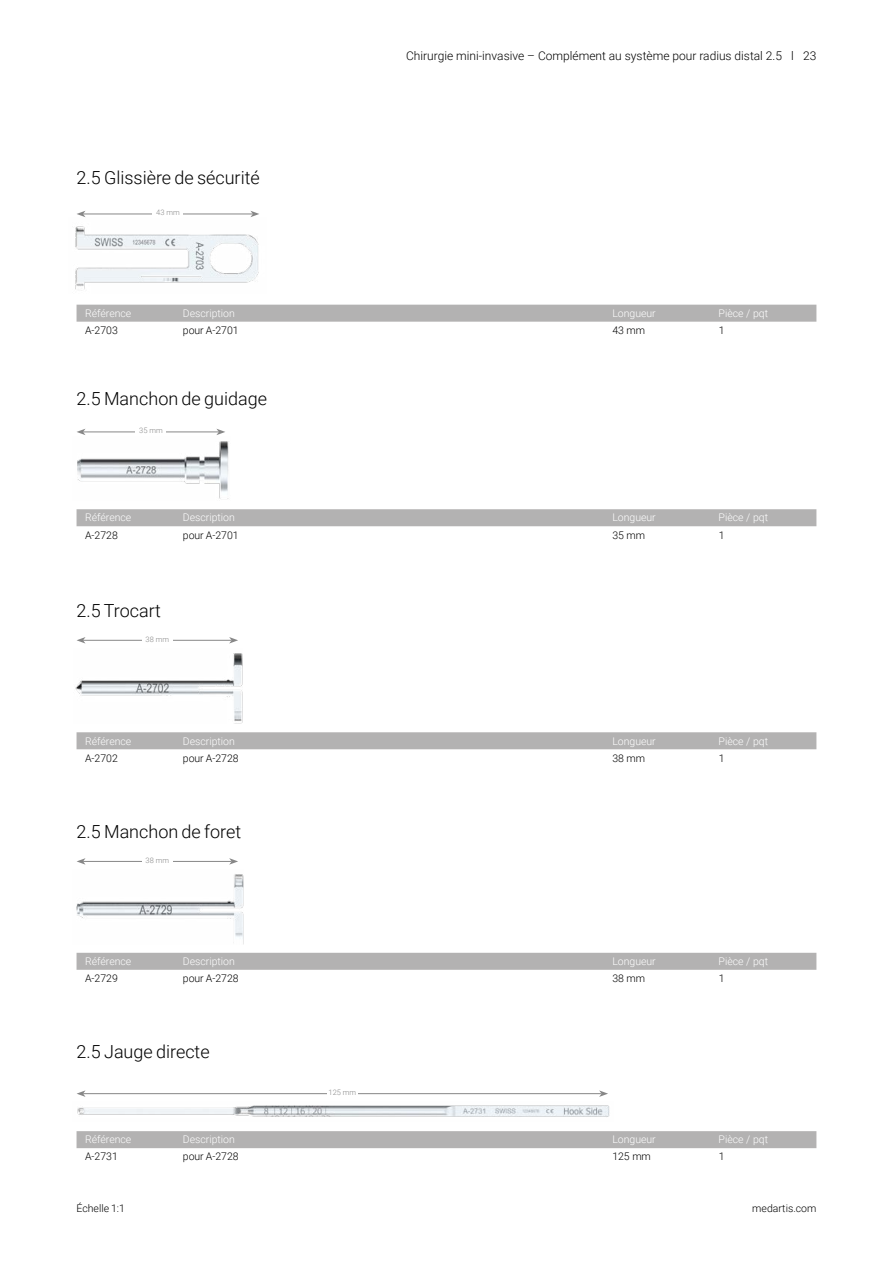
<style>
.page{position:relative;width:893px;height:1263px;background:#fff}
.page>*{position:absolute;margin:0;border:0;box-sizing:border-box;transform-origin:0 0}
.t1{font:300 18px "Roboto";color:#000}
.t2{font:300 12px "Roboto";color:#000}
.t3{font:300 10.5px "Roboto";color:#fff}
.t4{font:300 10.5px "Roboto";color:#000}
.t5{font:300 7.5px "Roboto";color:#878787}
</style>
<div class="page">
<img style="left:77px;top:441px;width:152px;height:58px">
<img style="left:75px;top:653px;width:168px;height:71px">
<img style="left:76px;top:874px;width:168px;height:70px">
<img style="left:77px;top:1105px;width:533px;height:12px">
<div style="left:77px;top:1131px;width:739px;height:17px;background:#b3b2b2"></div>
<div style="left:77px;top:953px;width:739px;height:17px;background:#b3b2b2"></div>
<div style="left:77px;top:732px;width:739px;height:17px;background:#b3b2b2"></div>
<div style="left:77px;top:509px;width:739px;height:17px;background:#b3b2b2"></div>
<hr style="left:83px;top:432px;width:136px;height:1px;background:#878787">
<svg style="left:216px;top:429px;width:9px;height:6px"></svg>
<svg style="left:77px;top:429px;width:9px;height:6px"></svg>
<div style="left:136px;top:428px;width:30px;height:8px;background:#fff"></div>
<hr style="left:83px;top:640px;width:149px;height:1px;background:#878787">
<svg style="left:229px;top:637px;width:9px;height:6px"></svg>
<svg style="left:77px;top:637px;width:9px;height:6px"></svg>
<div style="left:142px;top:636px;width:31px;height:8px;background:#fff"></div>
<hr style="left:83px;top:861px;width:149px;height:1px;background:#878787">
<svg style="left:229px;top:858px;width:9px;height:7px"></svg>
<svg style="left:77px;top:858px;width:9px;height:7px"></svg>
<div style="left:142px;top:857px;width:31px;height:9px;background:#fff"></div>
<hr style="left:83px;top:1093px;width:519px;height:1px;background:#878787">
<svg style="left:599px;top:1090px;width:9px;height:7px"></svg>
<svg style="left:77px;top:1090px;width:9px;height:7px"></svg>
<div style="left:327px;top:1089px;width:31px;height:9px;background:#fff"></div>
<img style="left:75px;top:226px;width:184px;height:65px">
<div style="left:77px;top:305px;width:739px;height:17px;background:#b3b2b2"></div>
<hr style="left:83px;top:214px;width:170px;height:1px;background:#878787">
<svg style="left:250px;top:211px;width:9px;height:6px"></svg>
<svg style="left:77px;top:211px;width:9px;height:6px"></svg>
<div style="left:153px;top:210px;width:30px;height:8px;background:#fff"></div>
<h1 class="t1" style="left:77px;top:165px;width:185px">2.5 Glissière de sécurité</h1>
<p class="t5" style="left:156px;top:207px;width:25px">43 mm</p>
<p class="t2" style="left:406px;top:47px;width:412px">Chirurgie mini-invasive – Complément au système pour radius distal 2.5 l 23</p>
<p class="t3" style="left:85px;top:306px;width:48px">Référence</p>
<p class="t3" style="left:183px;top:306px;width:54px">Description</p>
<p class="t3" style="left:612px;top:306px;width:45px">Longueur</p>
<p class="t3" style="left:719px;top:306px;width:51px">Pièce / pqt</p>
<p class="t4" style="left:85px;top:323px;width:34px">A-2703</p>
<p class="t4" style="left:183px;top:323px;width:57px">pour A-2701</p>
<p class="t4" style="left:612px;top:323px;width:34px">43 mm</p>
<p class="t4" style="left:719px;top:323px;width:7px">1</p>
<h1 class="t1" style="left:77px;top:386px;width:192px">2.5 Manchon de guidage</h1>
<p class="t5" style="left:139px;top:425px;width:25px">35 mm</p>
<p class="t3" style="left:85px;top:510px;width:48px">Référence</p>
<p class="t3" style="left:183px;top:510px;width:54px">Description</p>
<p class="t3" style="left:612px;top:510px;width:45px">Longueur</p>
<p class="t3" style="left:719px;top:510px;width:51px">Pièce / pqt</p>
<p class="t4" style="left:85px;top:527px;width:34px">A-2728</p>
<p class="t4" style="left:183px;top:527px;width:57px">pour A-2701</p>
<p class="t4" style="left:612px;top:527px;width:34px">35 mm</p>
<p class="t4" style="left:719px;top:527px;width:7px">1</p>
<h1 class="t1" style="left:77px;top:598px;width:86px">2.5 Trocart</h1>
<p class="t5" style="left:146px;top:634px;width:25px">38 mm</p>
<p class="t3" style="left:85px;top:733px;width:48px">Référence</p>
<p class="t3" style="left:183px;top:733px;width:54px">Description</p>
<p class="t3" style="left:612px;top:733px;width:45px">Longueur</p>
<p class="t3" style="left:719px;top:733px;width:51px">Pièce / pqt</p>
<p class="t4" style="left:85px;top:750px;width:34px">A-2702</p>
<p class="t4" style="left:183px;top:750px;width:57px">pour A-2728</p>
<p class="t4" style="left:612px;top:750px;width:34px">38 mm</p>
<p class="t4" style="left:719px;top:750px;width:7px">1</p>
<h1 class="t1" style="left:77px;top:819px;width:166px">2.5 Manchon de foret</h1>
<p class="t5" style="left:146px;top:855px;width:25px">38 mm</p>
<p class="t3" style="left:85px;top:954px;width:48px">Référence</p>
<p class="t3" style="left:183px;top:954px;width:54px">Description</p>
<p class="t3" style="left:612px;top:954px;width:45px">Longueur</p>
<p class="t3" style="left:719px;top:954px;width:51px">Pièce / pqt</p>
<p class="t4" style="left:85px;top:971px;width:34px">A-2729</p>
<p class="t4" style="left:183px;top:971px;width:57px">pour A-2728</p>
<p class="t4" style="left:612px;top:971px;width:34px">38 mm</p>
<p class="t4" style="left:719px;top:971px;width:7px">1</p>
<h1 class="t1" style="left:77px;top:1039px;width:135px">2.5 Jauge directe</h1>
<p class="t5" style="left:329px;top:1087px;width:29px">125 mm</p>
<p class="t3" style="left:85px;top:1132px;width:48px">Référence</p>
<p class="t3" style="left:183px;top:1132px;width:54px">Description</p>
<p class="t3" style="left:612px;top:1132px;width:45px">Longueur</p>
<p class="t3" style="left:719px;top:1132px;width:51px">Pièce / pqt</p>
<p class="t4" style="left:85px;top:1149px;width:34px">A-2731</p>
<p class="t4" style="left:183px;top:1149px;width:57px">pour A-2728</p>
<p class="t4" style="left:612px;top:1149px;width:40px">125 mm</p>
<p class="t4" style="left:719px;top:1149px;width:7px">1</p>
<p class="t4" style="left:77px;top:1201px;width:50px">Échelle 1:1</p>
<p class="t4" style="left:752px;top:1201px;width:66px">medartis.com</p>
</div>
